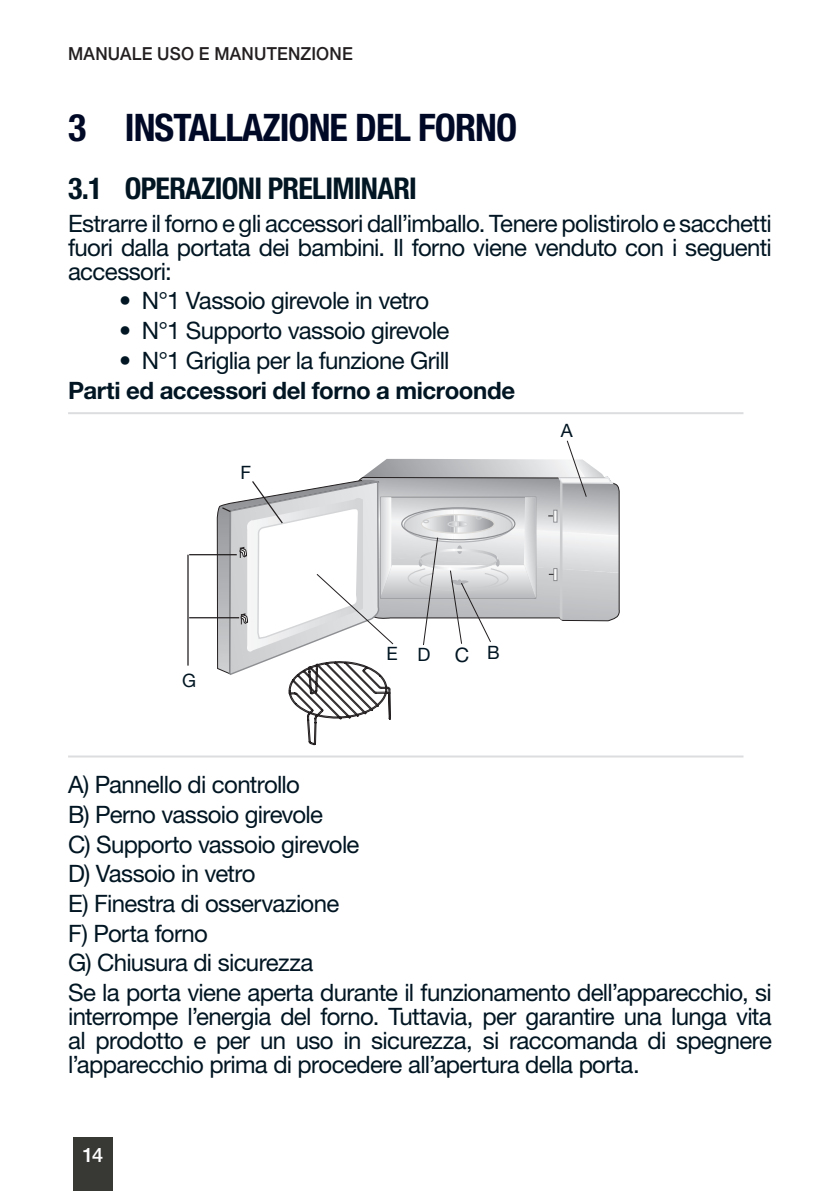
<style>
.page{position:relative;width:840px;height:1191px;background:#fff}
.page>*{position:absolute;margin:0;border:0;box-sizing:border-box;transform-origin:0 0}
.t1{font:700 condensed 38px "Helvetica Neue LT Std";letter-spacing:-.025em;color:#000926}
.t2{font:700 condensed 30px "Helvetica Neue LT Std";letter-spacing:-.025em;color:#011622}
.Body{font:24px/24px "Helvetica Neue LT Std";letter-spacing:-.03em;color:#011622;text-align:justify}
.Body_Bold{font:700 24px "Helvetica Neue LT Std";letter-spacing:-.02em;color:#011622}
.t3{font:500 20px "Helvetica Neue LT Std";color:#fff}
.Body-2{font:20px "Helvetica Neue LT Std";color:#011622}
.Body-3{font:18.4px "Helvetica Neue LT Std";color:#011622}
.t4{font:500 18px "Helvetica Neue LT Std";letter-spacing:.01em;color:#231f20;scale:.95 1}
</style>
<div class="page">
<div style="left:73px;top:1137px;width:40px;height:54px;background:#383935"></div>
<hr style="left:68px;top:412px;width:675px;height:2px;background:#dcdddf">
<hr style="left:68px;top:755px;width:675px;height:2px;background:#dcdddf">
<img style="left:587px;top:463px;width:14px;height:10px">
<svg style="left:368px;top:440px;width:219px;height:33px"></svg>
<svg style="left:187px;top:473px;width:433px;height:272px"></svg>
<p class="t4" style="left:68px;top:43px;width:301px">MANUALE USO E MANUTENZIONE</p>
<p class="t1" style="left:68px;top:104px;width:450px">3 INSTALLAZIONE DEL FORNO</p>
<p class="t2" style="left:68px;top:170px;width:350px">3.1 OPERAZIONI PRELIMINARI</p>
<p class="Body" style="left:68px;top:211px;width:705px">Estrarre il forno e gli accessori dall’imballo. Tenere polistirolo e sacchetti fuori dalla portata dei bambini. Il forno viene venduto con i seguenti accessori:</p>
<p class="Body" style="left:119px;top:289px;width:311px">• N°1 Vassoio girevole in vetro</p>
<p class="Body" style="left:119px;top:318px;width:331px">• N°1 Supporto vassoio girevole</p>
<p class="Body" style="left:119px;top:348px;width:332px">• N°1 Griglia per la funzione Grill</p>
<p class="Body_Bold" style="left:68px;top:375px;width:448px">Parti ed accessori del forno a microonde</p>
<p class="Body-3" style="left:240px;top:461px;width:12px">F</p>
<p class="Body-3" style="left:182px;top:670px;width:15px">G</p>
<p class="Body-3" style="left:560px;top:419px;width:13px">A</p>
<p class="Body-3" style="left:386px;top:642px;width:13px">E</p>
<p class="Body-3" style="left:417px;top:643px;width:14px">D</p>
<p class="Body-2" style="left:454px;top:643px;width:16px">C</p>
<p class="Body-3" style="left:487px;top:641px;width:14px">B</p>
<p class="Body" style="left:68px;top:772px;width:233px">A) Pannello di controllo</p>
<p class="Body" style="left:68px;top:802px;width:256px">B) Perno vassoio girevole</p>
<p class="Body" style="left:68px;top:832px;width:293px">C) Supporto vassoio girevole</p>
<p class="Body" style="left:68px;top:861px;width:189px">D) Vassoio in vetro</p>
<p class="Body" style="left:68px;top:891px;width:272px">E) Finestra di osservazione</p>
<p class="Body" style="left:68px;top:921px;width:141px">F) Porta forno</p>
<p class="Body" style="left:68px;top:950px;width:246px">G) Chiusura di sicurezza</p>
<p class="Body" style="left:68px;top:980px;width:705px">Se la porta viene aperta durante il funzionamento dell’apparecchio, si interrompe l’energia del forno. Tuttavia, per garantire una lunga vita al prodotto e per un uso in sicurezza, si raccomanda di spegnere l’apparecchio prima di procedere all’apertura della porta.</p>
<p class="t3" style="left:82px;top:1142px;width:22px">14</p>
</div>
